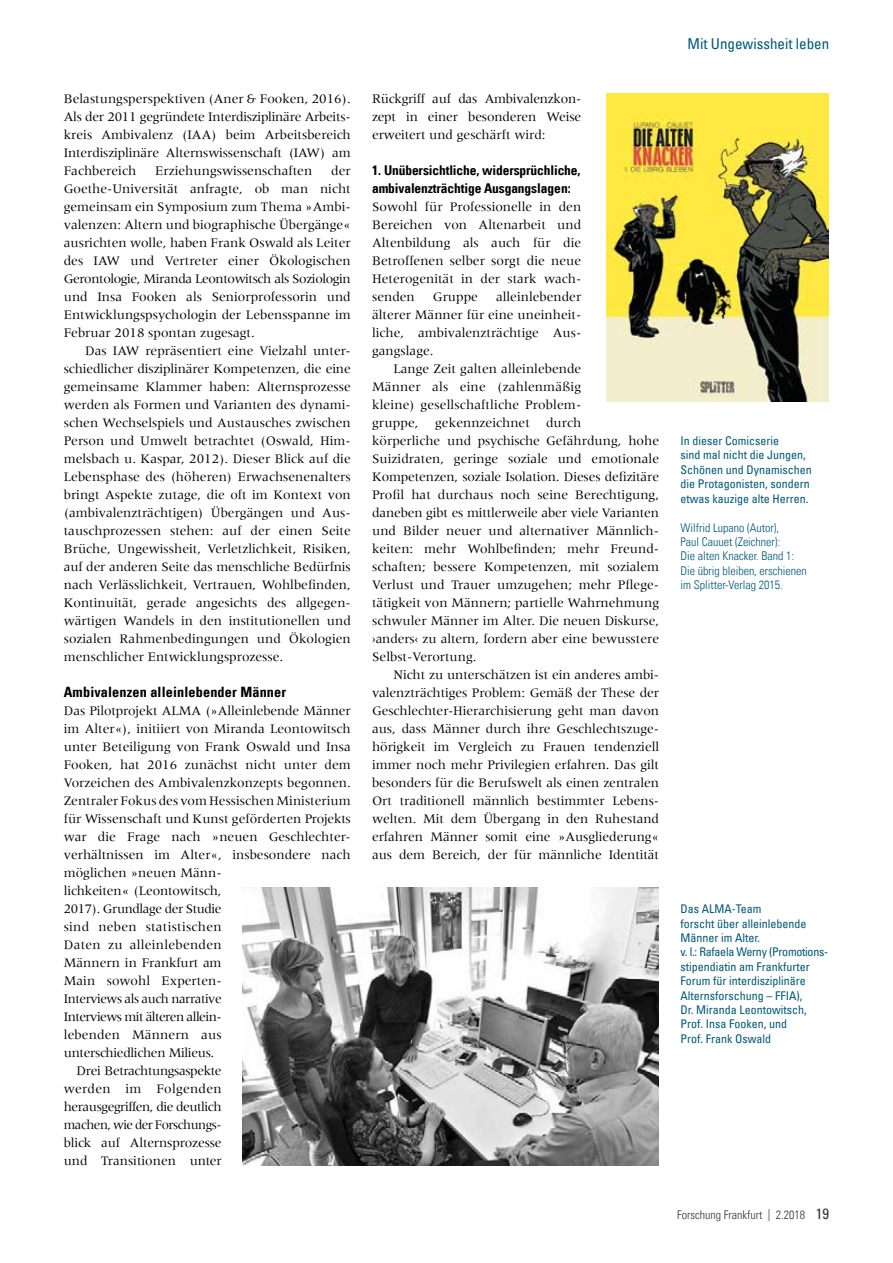
<style>
.page{position:relative;width:893px;height:1263px;background:#fff}
.page>*{position:absolute;margin:0;border:0;box-sizing:border-box;transform-origin:0 0}
.t1{font:condensed 15px "Univers Com 57";color:#005777}
.t2{font:14.25px "Univers Com 67 Bold Cond";letter-spacing:.01em;color:#000}
.t3{font:13.5px/18px "Meridien";color:#000}
.t4{font:13.5px "Meridien";letter-spacing:-.03em;color:#000}
.t5{font:13.5px/18px "Univers Com 67 Bold Cond";letter-spacing:-.01em;color:#000}
.t6{font:13.5px "Meridien";letter-spacing:.02em;color:#000}
.t7{font:13.5px "Meridien";letter-spacing:-.035em;color:#000}
.t8{font:13.5px "Meridien";letter-spacing:-.04em;color:#000}
.t9{font:13.5px "Meridien";letter-spacing:-.025em;color:#000}
.t10{font:condensed 12px/14.4px "Univers Com 57";color:#005777}
.t11{font:12px/14.4px "Univers Com 47 Light Cond";color:#005777}
.t12{font:12px "Univers Com 47 Light Cond";color:#39342f}
.s1{font-family:"Univers Com 57";font-stretch:condensed;font-size:15px}
</style>
<div class="page">
<img style="left:607px;top:94px;width:222px;height:307px">
<img style="left:243px;top:888px;width:416px;height:277px">
<p class="t3" style="left:64px;top:90px;width:289px">Belastungsperspektiven (Aner &amp; Fooken, 2016).<br>Als der 2011 gegründete Interdisziplinäre Arbeits&shy;kreis Ambivalenz (IAA) beim Arbeitsbereich Interdisziplinäre Alternswissenschaft (IAW) am Fachbereich</p>
<p class="t3" style="left:64px;top:162px;width:289px;text-indent:268px">der Goethe--Universität anfragte, ob man nicht gemeinsam ein Symposium zum Thema »Ambi&shy;valenzen: Altern und biographische Übergänge« ausrichten wolle, haben Frank Oswald als Leiter des IAW und Vertreter einer Ökologischen Gerontologie, Miranda Leontowitsch als Soziologin und Insa Fooken als Seniorprofessorin und Entwicklungspsychologin der Lebensspanne im Februar 2018 spontan zugesagt.</p>
<p class="t3" style="left:64px;top:342px;width:289px;text-align:justify;text-indent:21px">Das IAW repräsentiert eine Vielzahl unter&shy;schiedlicher disziplinärer Kompetenzen, die eine gemeinsame Klammer haben: Alternsprozesse werden als Formen und Varianten des dynami&shy;schen Wechselspiels und Austausches zwischen Person und Umwelt betrachtet (Oswald, Him&shy;melsbach u. Kaspar, 2012). Dieser Blick auf die Lebensphase des (höheren) Erwachsenenalters bringt Aspekte zutage, die oft im Kontext von (ambivalenzträchtigen) Übergängen und Aus&shy;tauschprozessen stehen: auf der einen Seite Brüche, Ungewissheit, Verletzlichkeit, Risiken, auf der anderen Seite das menschliche Bedürfnis nach Verlässlichkeit, Vertrauen, Wohlbefinden, Kontinuität, gerade angesichts des allgegen&shy;wärtigen Wandels in den institutionellen und sozialen Rahmenbedingungen und Ökologien menschlicher Entwicklungsprozesse.</p>
<p class="t2" style="left:64px;top:683px;width:224px">Ambivalenzen alleinlebender Männer</p>
<p class="t3" style="left:64px;top:702px;width:288px">Das Pilotprojekt ALMA (»Alleinlebende Männer</p>
<p class="t3" style="left:64px;top:720px;width:289px">im Alter«), initiiert von Miranda Leontowitsch</p>
<p class="t3" style="left:64px;top:738px;width:289px">unter Beteiligung von Frank Oswald und Insa</p>
<p class="t3" style="left:64px;top:756px;width:289px">Fooken, hat 2016 zunächst nicht unter dem</p>
<p class="t3" style="left:64px;top:774px;width:289px">Vorzeichen des Ambivalenzkonzepts begonnen.</p>
<p class="t3" style="left:64px;top:792px;width:289px">Zentraler Fokus des vom Hessischen Ministerium</p>
<p class="t3" style="left:64px;top:810px;width:289px">für Wissenschaft und Kunst geförderten Projekts</p>
<p class="t3" style="left:64px;top:828px;width:289px">war die Frage nach »neuen Geschlechter-</p>
<p class="t3" style="left:64px;top:846px;width:288px">verhältnissen im Alter«, insbesondere nach</p>
<p class="t3" style="left:64px;top:864px;width:157px">möglichen »neuen Männ-</p>
<p class="t3" style="left:64px;top:882px;width:159px">lichkeiten« (Leontowitsch,</p>
<p class="t4" style="left:64px;top:901px;width:159px">2017). Grundlage der Studie</p>
<p class="t6" style="left:64px;top:919px;width:159px">sind neben statistischen</p>
<p class="t6" style="left:64px;top:937px;width:159px">Daten zu alleinlebenden</p>
<p class="t3" style="left:64px;top:954px;width:159px">Männern in Frankfurt am</p>
<p class="t3" style="left:64px;top:972px;width:157px">Main sowohl Experten-</p>
<p class="t4" style="left:64px;top:991px;width:159px">Interviews als auch narrative</p>
<p class="t8" style="left:64px;top:1009px;width:157px">Interviews mit älteren allein-</p>
<p class="t3" style="left:64px;top:1026px;width:159px">lebenden Männern aus</p>
<p class="t9" style="left:64px;top:1045px;width:152px">unterschiedlichen Milieus.</p>
<p class="t4" style="left:77px;top:1063px;width:147px">Drei Betrachtungsaspekte</p>
<p class="t6" style="left:64px;top:1081px;width:159px">werden im Folgenden</p>
<p class="t7" style="left:64px;top:1099px;width:159px">herausgegriffen, die deutlich</p>
<p class="t7" style="left:64px;top:1117px;width:159px">machen, wie der Forschungs-</p>
<p class="t3" style="left:64px;top:1134px;width:159px">blick auf Alternsprozesse</p>
<p class="t3" style="left:64px;top:1152px;width:159px">und Transitionen unter</p>
<p class="t3" style="left:155px;top:162px;width:158px">Erziehungswissenschaften</p>
<p class="t3" style="left:372px;top:90px;width:211px;text-align:justify">Rückgriff auf das Ambivalenzkon&shy;zept in einer besonderen Weise erweitert und geschärft wird:</p>
<p class="t5" style="left:372px;top:161px;width:210px">1. Unübersichtliche, widersprüchliche, ambivalenzträchtige Ausgangslagen:</p>
<p class="t3" style="left:372px;top:198px;width:211px">Sowohl für Professionelle in den<br>Bereichen von Altenarbeit und<br>Altenbildung als auch für die<br>Betroffenen selber sorgt die neue<br>Heterogenität in der stark wach&shy;senden</p>
<p class="t3" style="left:372px;top:288px;width:211px;text-align:justify;text-indent:124px">alleinlebender älterer Männer für eine uneinheit&shy;liche, ambivalenzträchtige Aus&shy;gangslage.</p>
<p class="t3" style="left:372px;top:360px;width:289px;text-indent:21px">Lange Zeit galten alleinlebende<br>Männer als eine (zahlenmäßig<br>kleine) gesellschaftliche Problem-<br>gruppe, gekennzeichnet durch<br>körperliche und psychische Gefährdung, hohe Suizidraten, geringe soziale und emotionale Kompetenzen, soziale Isolation. Dieses defizitäre Profil hat durchaus noch seine Berechtigung, daneben gibt es mittlerweile aber viele Varianten und Bilder neuer und alternativer Männlich&shy;keiten: mehr Wohlbefinden; mehr Freund&shy;schaften; bessere Kompetenzen, mit sozialem Verlust und Trauer umzugehen; mehr Pflege&shy;tätigkeit von Männern; partielle Wahrnehmung schwuler Männer im Alter. Die neuen Diskurse, ›anders‹ zu altern, fordern aber eine bewusstere Selbst-Verortung.</p>
<p class="t3" style="left:372px;top:666px;width:289px;text-align:justify;text-indent:21px">Nicht zu unterschätzen ist ein anderes ambi&shy;valenzträchtiges Problem: Gemäß der These der Geschlechter- Hierarchisierung geht man davon aus, dass Männer durch ihre Geschlechtszuge&shy;hörigkeit im Vergleich zu Frauen tendenziell immer noch mehr Privilegien erfahren. Das gilt besonders für die Berufswelt als einen zentralen Ort traditionell männlich bestimmter Lebens&shy;welten. Mit dem Übergang in den Ruhestand erfahren Männer somit eine »Ausgliederung« aus dem Bereich, der für männliche Identität</p>
<p class="t3" style="left:433px;top:288px;width:47px">Gruppe</p>
<p class="t1" style="left:688px;top:34px;width:143px">Mit Ungewissheit leben</p>
<p class="t10" style="left:680px;top:433px;width:133px">In dieser Comicserie<br>sind mal nicht die Jungen,<br>Schönen und Dynamischen die Protagonisten, sondern etwas kauzige alte Herren.</p>
<p class="t11" style="left:680px;top:520px;width:128px">Wilfrid Lupano (Autor),<br>Paul Cauuet (Zeichner):<br>Die alten Knacker. Band 1:<br>Die übrig bleiben, erschienen im Splitter-Verlag 2015.</p>
<p class="t10" style="left:680px;top:901px;width:149px">Das ALMA-Team<br>forscht über alleinlebende<br>Männer im Alter.<br>v. l.: Rafaela Werny (Promotions&shy;stipendiatin am Frankfurter<br>Forum für interdisziplinäre<br>Alternsforschung – FFIA),<br>Dr. Miranda Leontowitsch,<br>Prof. Insa Fooken, und<br>Prof. Frank Oswald</p>
<p class="t12" style="left:677px;top:1208px;width:153px">Forschung Frankfurt | 2.2018 <span class="s1">19</span></p>
</div>
